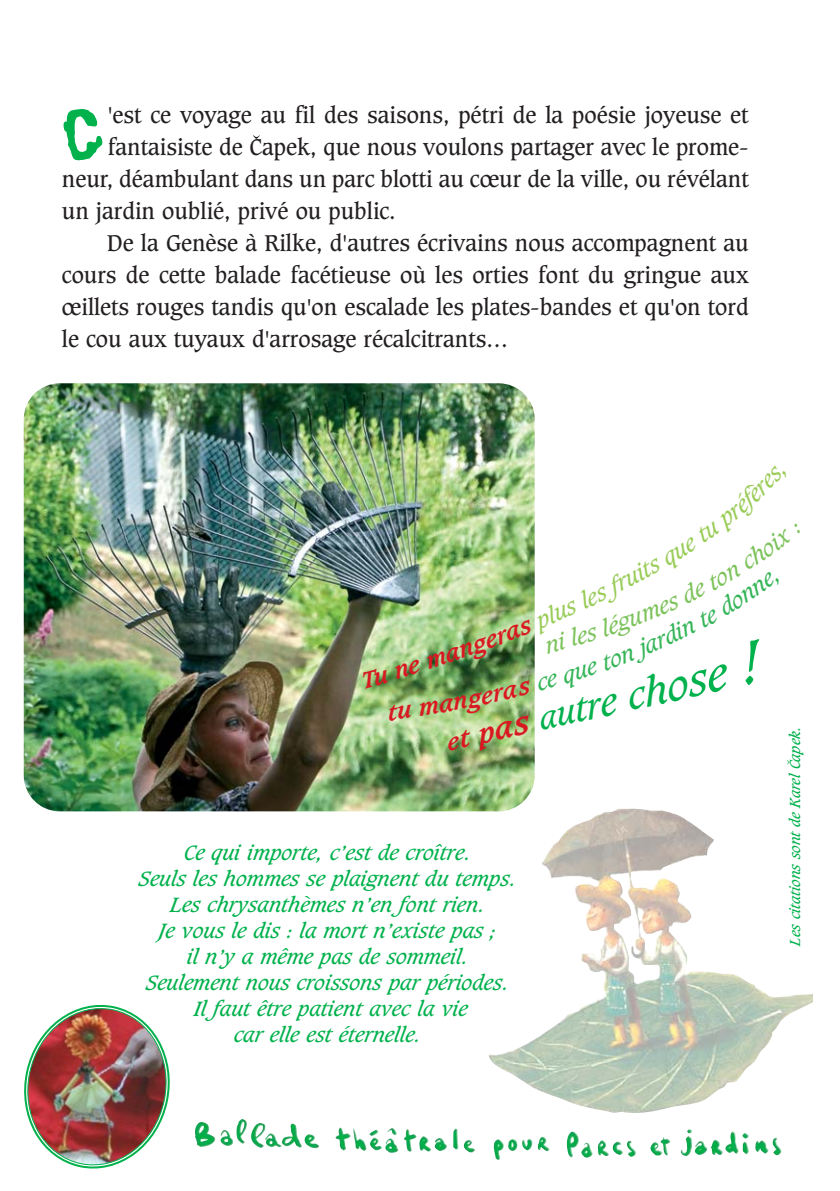
<style>
.page{position:relative;width:840px;height:1191px;background:#fff}
.page>*{position:absolute;margin:0;border:0;box-sizing:border-box;transform-origin:0 0}
.t1{font:75.2px "Burnthouse";color:#00b14c}
.t2{font:italic 34px "Caxton";color:#00b14c}
.t3{font:22px "Caxton";color:#231f20}
.t4{font:italic 20px/26px "Caxton";color:#00b14c;text-align:center}
.t5{font:italic 14px "Caxton";color:#00b14c}
.s1{font-weight:700;font-size:22px;color:#d91921}
.s2{font-weight:700;font-size:24px;color:#d91921}
.s3{font-weight:700;font-size:26px;color:#d91921}
.s4{font-weight:700;font-size:28px;color:#d91921}
.s5{font-weight:700;font-size:30px;color:#d91921}
.s6{font-size:30px}
.s7{font-size:32px}
.s8{font-size:36px}
.s9{font-size:38px}
.s10{font-size:40px}
.s11{font-size:42px}
.s12{font-size:44px}
.s13{font-size:58px}
</style>
<div class="page">
<img style="left:24px;top:1004px;width:146px;height:165px">
<img style="left:488px;top:808px;width:324px;height:305px">
<svg style="left:253px;top:135px;width:7px;height:4px"></svg>
<img style="left:24px;top:383px;width:510px;height:428px;border-radius:36px">
<img style="left:566px;top:1129px;width:215px;height:28px">
<img style="left:361px;top:465px;width:174px;height:256px">
<h1 class="t1" style="left:62px;top:105px;width:44px">C</h1>
<p class="t3" style="left:108px;top:105px;width:642px">'est ce voyage au fil des saisons, pétri de la poésie joyeuse et</p>
<p class="t3" style="left:108px;top:137px;width:642px">fantaisiste de Capek, que nous voulons partager avec le prome-</p>
<p class="t3" style="left:62px;top:169px;width:688px">neur, déambulant dans un parc blotti au cœur de la ville, ou révélant</p>
<p class="t3" style="left:62px;top:201px;width:335px">un jardin oublié, privé ou public.</p>
<p class="t3" style="left:107px;top:233px;width:642px">De la Genèse à Rilke, d'autres écrivains nous accompagnent au</p>
<p class="t3" style="left:62px;top:265px;width:687px">cours de cette balade facétieuse où les orties font du gringue aux</p>
<p class="t3" style="left:62px;top:297px;width:687px">œillets rouges tandis qu'on escalade les plates-bandes et qu'on tord</p>
<p class="t3" style="left:62px;top:329px;width:447px">le cou aux tuyaux d'arrosage récalcitrants…</p>
<h2 class="t2" style="left:443px;top:724px;width:325px;rotate:-13deg"><span class="s1">e</span><span class="s2">t</span> <span class="s3">p</span><span class="s4">a</span><span class="s5">s</span> <span class="s6">a</span><span class="s7">u</span>tr<span class="s8">e c</span><span class="s9">h</span><span class="s10">o</span><span class="s11">s</span><span class="s12">e</span> <span class="s13">!</span></h2>
<p class="t4" style="left:139px;top:841px;width:378px">Ce qui importe, c’est de croître.<br>Seuls les hommes se plaignent du temps.<br>Les chrysanthèmes n’en font rien.<br>Je vous le dis : la mort n’existe pas ;<br>il n’y a même pas de sommeil.<br>Seulement nous croissons par périodes.<br>Il faut être patient avec la vie<br>car elle est éternelle.</p>
<p class="t5" style="left:788px;top:945px;width:220px;rotate:-90deg">Les citations sont de Karel Capek.</p>
</div>
